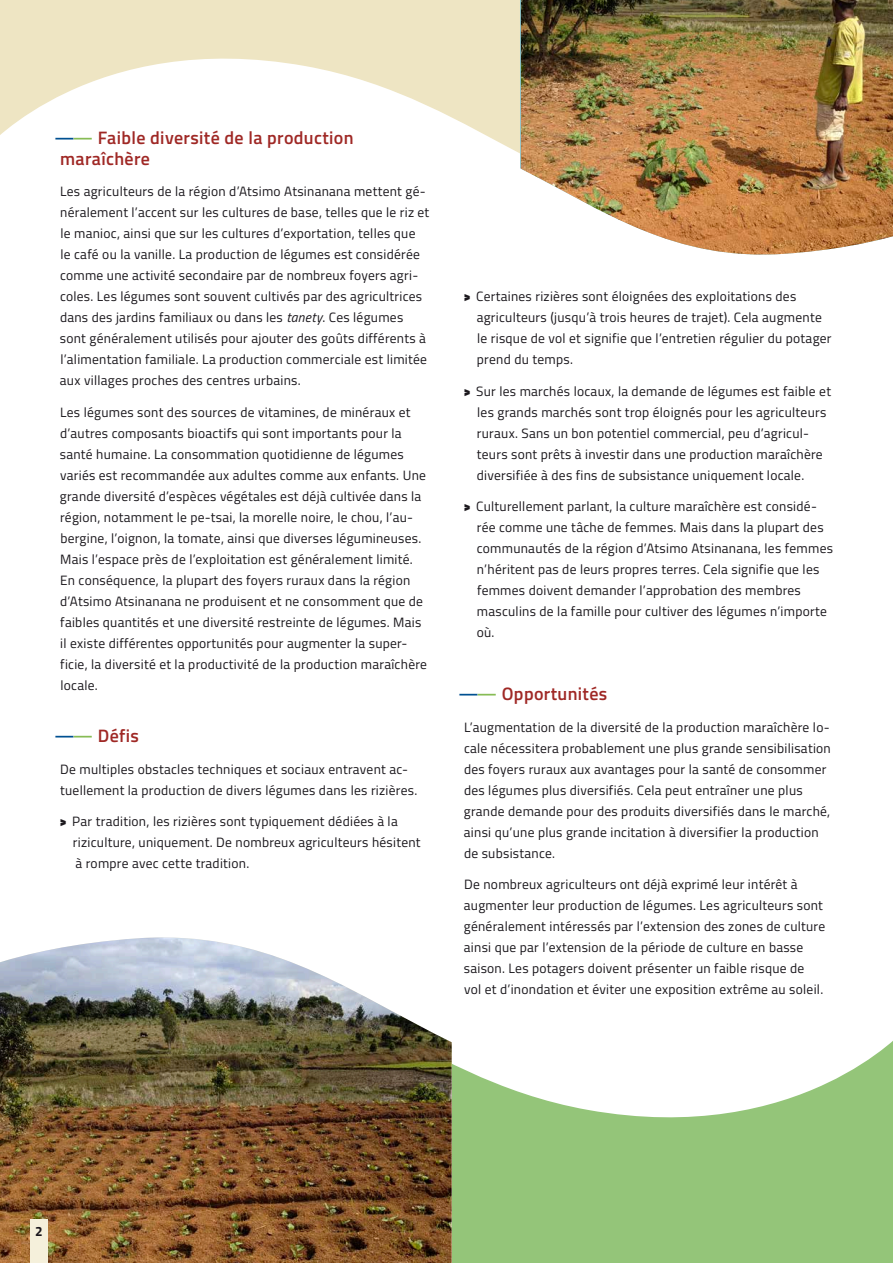
<style>
.page{position:relative;width:893px;height:1263px;background:#fff}
.page>*{position:absolute;margin:0;border:0;box-sizing:border-box;transform-origin:0 0}
.t1{font:600 18px/21px "Titillium Web";letter-spacing:.02em;color:#9f2825}
.t2{font:13.5px/21px "Titillium Web";letter-spacing:.02em;color:#1a171c}
.t3{font:700 13.5px "Titillium Web";color:#1a171c}
.s1{color:#005091}
.s2{color:#87bc55}
.s3{font-style:italic}
.s4{font-weight:900}
</style>
<div class="page">
<svg style="left:0;top:0;width:521px;height:169px;fill:#eee5c3"></svg>
<img style="left:521px;top:0;width:372px;height:255px">
<svg style="left:452px;top:1041px;width:441px;height:222px;fill:#94c579"></svg>
<img style="left:0;top:937px;width:452px;height:326px">
<div style="left:30px;top:1219px;width:17px;height:44px;background:#f5f0db"></div>
<h1 class="t1" style="left:60px;top:126px;width:295px;text-indent:-6px"><span class="s1">—</span><span class="s2">—</span> Faible diversité de la production maraîchère</h1>
<p class="t2" style="left:60px;top:180px;width:371px">Les agriculteurs de la région d’Atsimo Atsinanana mettent gé&shy;néralement l’accent sur les cultures de base, telles que le riz et le manioc, ainsi que sur les cultures d’exportation, telles que<br>le café ou la vanille. La production de légumes est considérée comme une activité secondaire par de nombreux foyers agri&shy;coles. Les légumes sont souvent cultivés par des agricultrices dans des jardins familiaux ou dans les <span class="s3">tanety</span>. Ces légumes sont généralement utilisés pour ajouter des goûts différents à l’alimentation familiale. La production commerciale est limitée aux villages proches des centres urbains.</p>
<p class="t2" style="left:60px;top:401px;width:369px">Les légumes sont des sources de vitamines, de minéraux et d’autres composants bioactifs qui sont importants pour la santé humaine. La consommation quotidienne de légumes variés est recommandée aux adultes comme aux enfants. Une grande diversité d’espèces végétales est déjà cultivée dans la région, notamment le pe-tsai, la morelle noire, le chou, l’au&shy;bergine, l’oignon, la tomate, ainsi que diverses légumineuses.<br>Mais l’espace près de l’exploitation est généralement limité.<br>En conséquence, la plupart des foyers ruraux dans la région d’Atsimo Atsinanana ne produisent et ne consomment que de faibles quantités et une diversité restreinte de légumes. Mais il existe différentes opportunités pour augmenter la super&shy;ficie, la diversité et la productivité de la production maraîchère locale.</p>
<h1 class="t1" style="left:55px;top:724px;width:86px"><span class="s1">—</span><span class="s2">—</span> Défis</h1>
<p class="t2" style="left:60px;top:758px;width:359px">De multiples obstacles techniques et sociaux entravent ac&shy;tuellement la production de divers légumes dans les rizières.</p>
<p class="t2" style="left:73px;top:810px;width:349px;text-indent:-13px"><span class="s4">&gt;</span> Par tradition, les rizières sont typiquement dédiées à la riziculture, uniquement. De nombreux agriculteurs hésitent à rompre avec cette tradition.</p>
<p class="t2" style="left:477px;top:285px;width:356px;text-indent:-13px"><span class="s4">&gt;</span> Certaines rizières sont éloignées des exploitations des agriculteurs (jusqu’à trois heures de trajet). Cela augmente le risque de vol et signifie que l’entretien régulier du potager prend du temps.</p>
<p class="t2" style="left:477px;top:380px;width:356px;text-indent:-13px"><span class="s4">&gt;</span> Sur les marchés locaux, la demande de légumes est faible et les grands marchés sont trop éloignés pour les agriculteurs ruraux. Sans un bon potentiel commercial, peu d’agricul&shy;teurs sont prêts à investir dans une production maraîchère diversifiée à des fins de subsistance uniquement locale.</p>
<p class="t2" style="left:477px;top:495px;width:358px;text-indent:-13px"><span class="s4">&gt;</span> Culturellement parlant, la culture maraîchère est considé&shy;rée comme une tâche de femmes. Mais dans la plupart des communautés de la région d’Atsimo Atsinanana, les femmes n’héritent pas de leurs propres terres. Cela signifie que les femmes doivent demander l’approbation des membres masculins de la famille pour cultiver des légumes n’importe où.</p>
<h1 class="t1" style="left:459px;top:682px;width:150px"><span class="s1">—</span><span class="s2">—</span> Opportunités</h1>
<p class="t2" style="left:464px;top:716px;width:369px">L’augmentation de la diversité de la production maraîchère lo&shy;cale nécessitera probablement une plus grande sensibilisation des foyers ruraux aux avantages pour la santé de consommer des légumes plus diversifiés. Cela peut entraîner une plus grande demande pour des produits diversifiés dans le marché, ainsi qu’une plus grande incitation à diversifier la production de subsistance.</p>
<p class="t2" style="left:464px;top:873px;width:363px">De nombreux agriculteurs ont déjà exprimé leur intérêt à augmenter leur production de légumes. Les agriculteurs sont généralement intéressés par l’extension des zones de culture ainsi que par l’extension de la période de culture en basse saison. Les potagers doivent présenter un faible risque de<br>vol et d’inondation et éviter une exposition extrême au soleil.</p>
<p class="t3" style="left:35px;top:1221px;width:9px">2</p>
</div>
